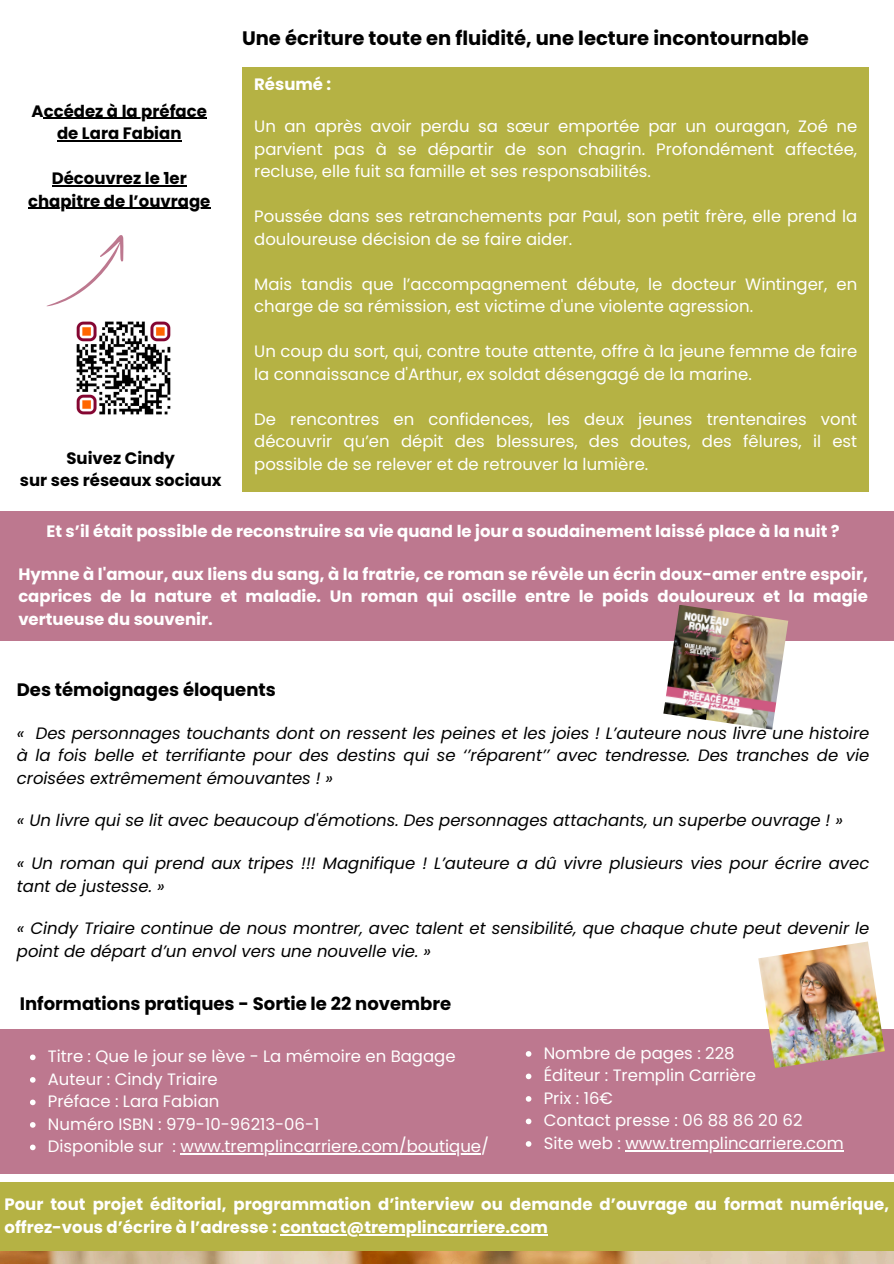
<style>
.page{position:relative;width:894px;height:1264px;background:#fff}
.page>*{position:absolute;margin:0;border:0;box-sizing:border-box;transform-origin:0 0}
.t1{font:700 19.5px "Poppins";color:#000}
.t2{font:700 18px "Poppins";color:#000}
.t3{font:16.5px/22.5px "Poppins";color:#fff}
.t4{font:italic 16.5px/22.5px "Poppins";color:#000}
.t5{font:700 16.5px/22.5px "Poppins";color:#fff}
.t6{font:700 16.5px/22.5px "Poppins";color:#000;text-align:center}
</style>
<div class="page">
<div style="left:242px;top:67px;width:626px;height:424px;background:#b5b244"></div>
<svg style="left:47px;top:235px;width:77px;height:72px"></svg>
<div style="left:0;top:511px;width:893px;height:130px;background:#bd788f"></div>
<img style="left:72px;top:316px;width:103px;height:103px;border-radius:6px">
<div style="left:0;top:1029px;width:893px;height:145px;background:#bd788f"></div>
<img style="left:0;top:1251px;width:893px;height:12px">
<div style="left:0;top:1182px;width:893px;height:69px;background:#b5b244"></div>
<hr style="left:280px;top:1234px;width:268px;height:1px;background:#fff">
<img style="left:758px;top:941px;width:126px;height:127px">
<hr style="left:44px;top:118px;width:163px;height:1px;background:#000">
<hr style="left:57px;top:140px;width:124px;height:1px;background:#000">
<hr style="left:52px;top:185px;width:135px;height:1px;background:#000">
<hr style="left:28px;top:208px;width:182px;height:1px;background:#000">
<svg style="left:30px;top:1054px;width:6px;height:6px"></svg>
<svg style="left:30px;top:1077px;width:6px;height:5px"></svg>
<svg style="left:30px;top:1099px;width:6px;height:6px"></svg>
<svg style="left:30px;top:1122px;width:6px;height:5px"></svg>
<svg style="left:30px;top:1144px;width:6px;height:6px"></svg>
<hr style="left:180px;top:1153px;width:301px;height:1px;background:#fff">
<svg style="left:525px;top:1051px;width:6px;height:5px"></svg>
<svg style="left:525px;top:1073px;width:6px;height:6px"></svg>
<svg style="left:525px;top:1096px;width:6px;height:5px"></svg>
<svg style="left:525px;top:1118px;width:6px;height:6px"></svg>
<svg style="left:525px;top:1141px;width:6px;height:5px"></svg>
<hr style="left:625px;top:1150px;width:218px;height:1px;background:#fff">
<img style="left:663px;top:605px;width:125px;height:124px">
<p class="t6" style="left:32px;top:100px;width:177px">Accédez à la préface</p>
<p class="t6" style="left:57px;top:122px;width:126px">de Lara Fabian</p>
<p class="t6" style="left:52px;top:167px;width:136px">Découvrez le 1er</p>
<p class="t6" style="left:28px;top:190px;width:184px">chapitre de l’ouvrage</p>
<h1 class="t6" style="left:20px;top:447px;width:203px">Suivez Cindy<br>sur ses réseaux sociaux</h1>
<p class="t1" style="left:242px;top:25px;width:568px">Une écriture toute en fluidité, une lecture incontournable</p>
<h1 class="t5" style="left:254px;top:72px;width:79px">Résumé :</h1>
<h2 class="t3" style="left:254px;top:115px;width:604px;text-align:justify">Un an après avoir perdu sa sœur emportée par un ouragan, Zoé ne parvient pas à se départir de son chagrin. Profondément affectée, recluse, elle fuit sa famille et ses responsabilités.</h2>
<p class="t3" style="left:254px;top:205px;width:604px">Poussée dans ses retranchements par Paul, son petit frère, elle prend la douloureuse décision de se faire aider.</p>
<p class="t3" style="left:254px;top:273px;width:604px">Mais tandis que l’accompagnement débute, le docteur Wintinger, en charge de sa rémission, est victime d'une violente agression.</p>
<p class="t3" style="left:254px;top:340px;width:604px">Un coup du sort, qui, contre toute attente, offre à la jeune femme de faire la connaissance d'Arthur, ex soldat désengagé de la marine.</p>
<p class="t3" style="left:254px;top:408px;width:604px;text-align:justify">De rencontres en confidences, les deux jeunes trentenaires vont découvrir qu’en dépit des blessures, des doutes, des fêlures, il est possible de se relever et de retrouver la lumière.</p>
<p class="t5" style="left:46px;top:520px;width:794px">Et s’il était possible de reconstruire sa vie quand le jour a soudainement laissé place à la nuit ?</p>
<p class="t5" style="left:18px;top:563px;width:850px;text-align:justify">Hymne à l'amour, aux liens du sang, à la fratrie, ce roman se révèle un écrin doux-amer entre espoir, caprices de la nature et maladie. Un roman qui oscille entre le poids douloureux et la magie vertueuse du souvenir.</p>
<h2 class="t2" style="left:17px;top:677px;width:260px">Des témoignages éloquents</h2>
<h2 class="t4" style="left:17px;top:721px;width:853px;text-align:justify">« Des personnages touchants dont on ressent les peines et les joies ! L’auteure nous livre une histoire à la fois belle et terrifiante pour des destins qui se ‘’réparent’’ avec tendresse. Des tranches de vie croisées extrêmement émouvantes ! »</h2>
<h2 class="t4" style="left:17px;top:809px;width:827px">« Un livre qui se lit avec beaucoup d'émotions. Des personnages attachants, un superbe ouvrage ! »</h2>
<p class="t4" style="left:17px;top:852px;width:853px">« Un roman qui prend aux tripes !!! Magnifique ! L’auteure a dû vivre plusieurs vies pour écrire avec tant de justesse. »</p>
<h1 class="t4" style="left:17px;top:917px;width:853px">« Cindy Triaire continue de nous montrer, avec talent et sensibilité, que chaque chute peut devenir le point de départ d’un envol vers une nouvelle vie. »</h1>
<p class="t2" style="left:20px;top:990px;width:433px">Informations pratiques - Sortie le 22 novembre</p>
<p class="t3" style="left:48px;top:1045px;width:409px">Titre : Que le jour se lève - La mémoire en Bagage</p>
<p class="t3" style="left:48px;top:1067px;width:171px">Auteur : Cindy Triaire</p>
<p class="t3" style="left:48px;top:1090px;width:173px">Préface : Lara Fabian</p>
<p class="t3" style="left:48px;top:1112px;width:273px">Numéro ISBN : 979-10-96213-06-1</p>
<p class="t3" style="left:48px;top:1135px;width:442px">Disponible sur : www.tremplincarriere.com/boutique/</p>
<p class="t3" style="left:543px;top:1041px;width:192px">Nombre de pages : 228</p>
<p class="t3" style="left:543px;top:1064px;width:214px">Éditeur : Tremplin Carrière</p>
<p class="t3" style="left:543px;top:1086px;width:71px">Prix : 16€</p>
<h2 class="t3" style="left:543px;top:1109px;width:260px">Contact presse : 06 88 86 20 62</h2>
<p class="t3" style="left:543px;top:1131px;width:301px">Site web : www.tremplincarriere.com</p>
<h2 class="t5" style="left:4px;top:1193px;width:885px">Pour tout projet éditorial, programmation d’interview ou demande d’ouvrage au format numérique, offrez-vous d’écrire à l’adresse : contact@tremplincarriere.com</h2>
</div>
